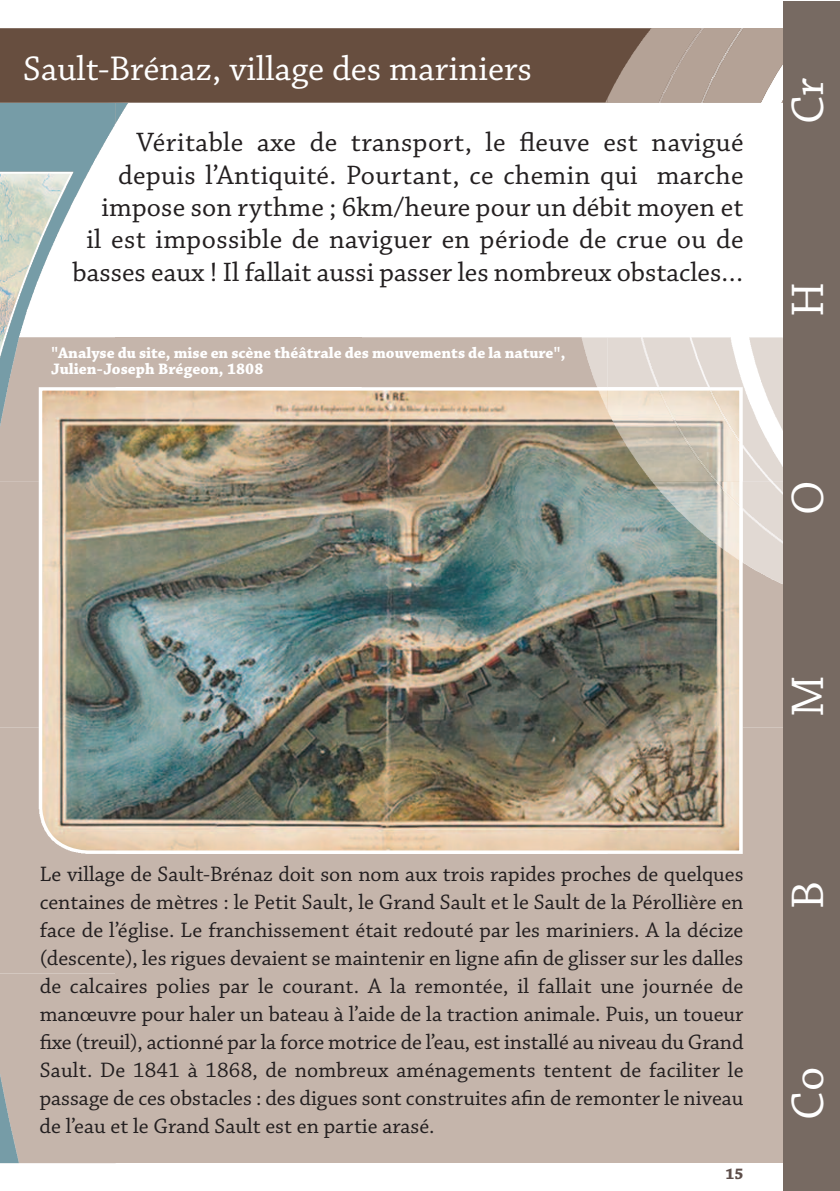
<style>
.page{position:relative;width:840px;height:1191px;background:#fff}
.page>*{position:absolute;margin:0;border:0;box-sizing:border-box;transform-origin:0 0}
.t1{font:48px "Chaparral Pro";color:#fff}
.t2{font:36px "Chaparral Pro";color:#fff}
.t3{font:28px/32.4px "Chaparral Pro";letter-spacing:.015em;color:#231f20;text-align:right}
.t4{font:22px/28px "Chaparral Pro";color:#231f20;text-align:justify}
.t5{font:700 16px/16px "Chaparral Pro";color:#fff}
.t6{font:700 16px "Chaparral Pro";color:#5d4e4a}
</style>
<div class="page">
<div style="left:0;top:28px;width:572px;height:75px;background:#674e3f"></div>
<img style="left:128px;top:387px;width:479px;height:464px">
<div style="left:116px;top:337px;width:245px;height:50px;background:#c5b5ab"></div>
<hr style="left:361px;top:386px;width:235px;height:1px;background:#c5b5ab">
<hr style="left:361px;top:385px;width:235px;height:1px;background:#c5b5ab">
<hr style="left:361px;top:384px;width:235px;height:1px;background:#c5b5ab">
<hr style="left:361px;top:382px;width:234px;height:2px;background:#c5b5ab">
<hr style="left:361px;top:381px;width:234px;height:1px;background:#c5b5ab">
<hr style="left:361px;top:380px;width:233px;height:1px;background:#c5b5ab">
<hr style="left:361px;top:379px;width:233px;height:1px;background:#c5b5ab">
<hr style="left:361px;top:377px;width:232px;height:2px;background:#c5b5ab">
<hr style="left:361px;top:376px;width:232px;height:1px;background:#c5b5ab">
<hr style="left:361px;top:375px;width:231px;height:1px;background:#c5b5ab">
<hr style="left:361px;top:373px;width:231px;height:2px;background:#c5b5ab">
<hr style="left:361px;top:372px;width:230px;height:1px;background:#c5b5ab">
<hr style="left:361px;top:370px;width:230px;height:2px;background:#c5b5ab">
<hr style="left:361px;top:369px;width:229px;height:1px;background:#c5b5ab">
<hr style="left:361px;top:367px;width:229px;height:2px;background:#c5b5ab">
<hr style="left:361px;top:366px;width:228px;height:1px;background:#c5b5ab">
<hr style="left:361px;top:364px;width:228px;height:2px;background:#c5b5ab">
<hr style="left:361px;top:363px;width:227px;height:1px;background:#c5b5ab">
<hr style="left:361px;top:362px;width:227px;height:1px;background:#c5b5ab">
<hr style="left:361px;top:360px;width:226px;height:2px;background:#c5b5ab">
<hr style="left:361px;top:358px;width:226px;height:2px;background:#c5b5ab">
<hr style="left:361px;top:356px;width:225px;height:2px;background:#c5b5ab">
<hr style="left:361px;top:355px;width:225px;height:1px;background:#c5b5ab">
<hr style="left:361px;top:353px;width:224px;height:2px;background:#c5b5ab">
<hr style="left:361px;top:352px;width:224px;height:1px;background:#c5b5ab">
<hr style="left:361px;top:350px;width:223px;height:2px;background:#c5b5ab">
<hr style="left:361px;top:348px;width:223px;height:2px;background:#c5b5ab">
<hr style="left:361px;top:346px;width:223px;height:2px;background:#c5b5ab">
<hr style="left:361px;top:344px;width:222px;height:2px;background:#c5b5ab">
<hr style="left:361px;top:342px;width:222px;height:2px;background:#c5b5ab">
<hr style="left:361px;top:340px;width:221px;height:2px;background:#c5b5ab">
<hr style="left:361px;top:339px;width:221px;height:1px;background:#c5b5ab">
<hr style="left:361px;top:337px;width:220px;height:2px;background:#c5b5ab">
<svg style="left:572px;top:1px;width:268px;height:726px"></svg>
<div style="left:116px;top:854px;width:245px;height:119px;background:#c5b5ab"></div>
<div style="left:361px;top:854px;width:246px;height:119px;background:#c5b5ab"></div>
<svg style="left:607px;top:727px;width:175px;height:246px;background:#bead9e"></svg>
<svg style="left:0;top:103px;width:128px;height:1060px;background:#bab5ac"></svg>
<div style="left:116px;top:973px;width:245px;height:190px;background:#c5b5ab"></div>
<div style="left:361px;top:973px;width:246px;height:190px;background:#c5b5ab"></div>
<div style="left:607px;top:973px;width:204px;height:190px;background:#c5b5ab"></div>
<div style="left:782px;top:2px;width:57px;height:198px;background:#776a62"></div>
<div style="left:782px;top:200px;width:57px;height:198px;background:#776a62"></div>
<div style="left:782px;top:398px;width:57px;height:199px;background:#776a62"></div>
<div style="left:782px;top:597px;width:57px;height:198px;background:#776a62"></div>
<div style="left:782px;top:795px;width:57px;height:199px;background:#776a62"></div>
<div style="left:782px;top:994px;width:57px;height:197px;background:#776a62"></div>
<h2 class="t2" style="left:23px;top:55px;width:510px">Sault-Brénaz, village des mariniers</h2>
<p class="t3" style="left:72px;top:128px;width:672px">Véritable axe de transport, le fleuve est navigué depuis l’Antiquité. Pourtant, ce chemin qui marche impose son rythme ; 6km/heure pour un débit moyen et<br>il est impossible de naviguer en période de crue ou de basses eaux ! Il fallait aussi passer les nombreux obstacles…</p>
<p class="t5" style="left:51px;top:346px;width:515px">"Analyse du site, mise en scène théâtrale des mouvements de la nature",<br>Julien-Joseph Brégeon, 1808</p>
<h1 class="t1" style="left:789px;top:124px;width:48px;rotate:-90deg">Cr</h1>
<h1 class="t1" style="left:789px;top:317px;width:37px;rotate:-90deg">H</h1>
<h1 class="t1" style="left:789px;top:515px;width:36px;rotate:-90deg">O</h1>
<h1 class="t1" style="left:789px;top:717px;width:43px;rotate:-90deg">M</h1>
<p class="t4" style="left:40px;top:861px;width:705px">Le village de Sault-Brénaz doit son nom aux trois rapides proches de quelques centaines de mètres : le Petit Sault, le Grand Sault et le Sault de la Pérollière en face de l’église. Le franchissement était redouté par les mariniers. A la décize (descente), les rigues devaient se maintenir en ligne afin de glisser sur les dalles de calcaires polies par le courant. A la remontée, il fallait une journée de manœuvre pour haler un bateau à l’aide de la traction animale. Puis, un toueur fixe (treuil), actionné par la force motrice de l’eau, est installé au niveau du Grand Sault. De 1841 à 1868, de nombreux aménagements tentent de faciliter le passage de ces obstacles : des digues sont construites afin de remonter le niveau de l’eau et le Grand Sault est en partie arasé.</p>
<p class="t6" style="left:725px;top:1167px;width:20px">15</p>
<h1 class="t1" style="left:789px;top:908px;width:29px;rotate:-90deg">B</h1>
<h1 class="t1" style="left:789px;top:1119px;width:54px;rotate:-90deg">Co</h1>
</div>
